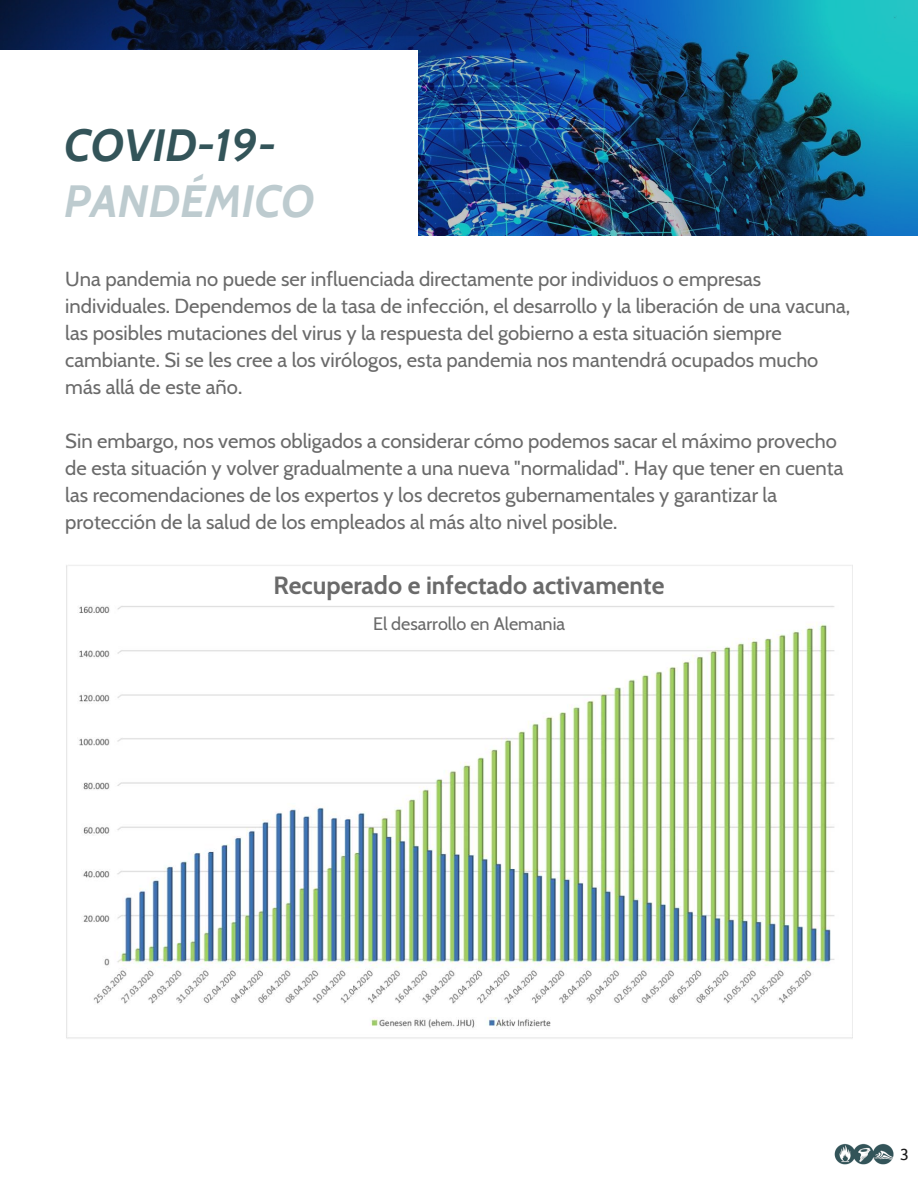
<style>
.page{position:relative;width:918px;height:1188px;background:#fff}
.page>*{position:absolute;margin:0;border:0;box-sizing:border-box;transform-origin:0 0}
.t1{font:italic 700 45px "Cabin";color:#335459}
.t2{font:italic 700 45px "Cabin";color:#bdcbcf}
.t3{font:700 24.75px "Cabin";color:#6a6a6a}
.t4{font:20.25px/27px "Cabin";color:#6a6a6a}
.t5{font:18px "Cabin";color:#6a6a6a}
.t6{font:15.75px "Cabin";color:#1b1b1b}
</style>
<div class="page">
<img style="left:0;top:0;width:918px;height:235px">
<div style="left:0;top:51px;width:417px;height:185px;background:#fff"></div>
<img style="left:835px;top:1143px;width:59px;height:22px">
<img style="left:66px;top:565px;width:787px;height:474px">
<div style="left:273px;top:575px;width:369px;height:25px;background:#fff"></div>
<h1 class="t1" style="left:64px;top:109px;width:214px">COVID-19-</h1>
<h1 class="t2" style="left:64px;top:166px;width:252px">PANDÉMICO</h1>
<p class="t4" style="left:65px;top:264px;width:787px">Una pandemia no puede ser influenciada directamente por individuos o empresas individuales. Dependemos de la tasa de infección, el desarrollo y la liberación de una vacuna, las posibles mutaciones del virus y la respuesta del gobierno a esta situación siempre cambiante. Si se les cree a los virólogos, esta pandemia nos mantendrá ocupados mucho más allá de este año.</p>
<p class="t4" style="left:65px;top:426px;width:780px">Sin embargo, nos vemos obligados a considerar cómo podemos sacar el máximo provecho de esta situación y volver gradualmente a una nueva "normalidad". Hay que tener en cuenta las recomendaciones de los expertos y los decretos gubernamentales y garantizar la protección de la salud de los empleados al más alto nivel posible.</p>
<p class="t3" style="left:273px;top:566px;width:393px">Recuperado e infectado activamente</p>
<p class="t5" style="left:373px;top:610px;width:194px">El desarrollo en Alemania</p>
<p class="t6" style="left:900px;top:1142px;width:10px">3</p>
</div>
